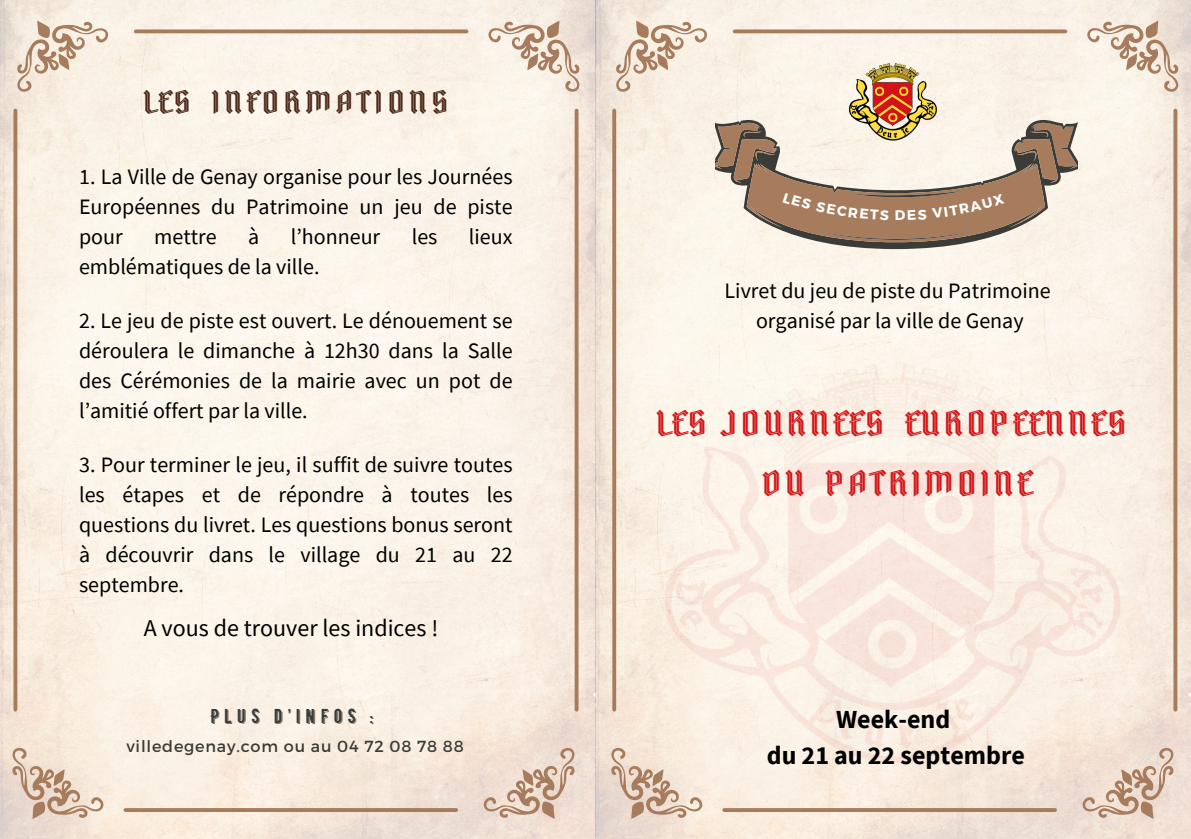
<style>
.page{position:relative;width:1191px;height:839px;background:#fff}
.page>*{position:absolute;margin:0;border:0;box-sizing:border-box;transform-origin:0 0}
.t1{font:34px/60px "Ravenholm Inline";letter-spacing:.19em;color:#d41517;text-align:center}
.t2{font:30.6px "Ravenholm Inline";letter-spacing:.225em;color:#4b2819}
.t3{font:700 26px/36px "Source Sans Pro";color:#000;text-align:center}
.t4{font:24px "Source Sans Pro";color:#000}
.t5{font:22px/30px "Source Sans Pro";color:#000;text-align:justify}
.t6{font:20px "BERNIER Shade";letter-spacing:.225em;color:#3b3b38}
.t7{font:16px "Montserrat";letter-spacing:.05em;color:#3b3b38}
</style>
<div class="page">
<img style="left:0;top:0;width:1191px;height:838px">
<svg style="left:612px;top:109px;width:4px;height:602px"></svg>
<svg style="left:1173px;top:109px;width:4px;height:602px"></svg>
<svg style="left:733px;top:29px;width:334px;height:4px"></svg>
<svg style="left:722px;top:808px;width:335px;height:4px"></svg>
<svg style="left:615px;top:21px;width:92px;height:72px"></svg>
<svg style="left:611px;top:747px;width:91px;height:71px"></svg>
<svg style="left:1082px;top:747px;width:92px;height:71px"></svg>
<svg style="left:1087px;top:21px;width:92px;height:71px"></svg>
<img style="left:666px;top:364px;width:454px;height:409px">
<svg style="left:13px;top:109px;width:4px;height:602px"></svg>
<svg style="left:575px;top:109px;width:4px;height:602px"></svg>
<svg style="left:134px;top:29px;width:334px;height:4px"></svg>
<svg style="left:124px;top:808px;width:334px;height:4px"></svg>
<svg style="left:17px;top:21px;width:91px;height:72px"></svg>
<svg style="left:12px;top:747px;width:92px;height:71px"></svg>
<svg style="left:483px;top:747px;width:92px;height:71px"></svg>
<svg style="left:488px;top:21px;width:92px;height:71px"></svg>
<svg style="left:715px;top:120px;width:362px;height:129px;fill:#faf2e7"></svg>
<img style="left:849px;top:64px;width:87px;height:59px">
<svg style="left:715px;top:123px;width:362px;height:119px"></svg>
<p class="t2" style="left:144px;top:88px;width:304px">LES INFORMATIONS</p>
<p class="t5" style="left:79px;top:161px;width:435px">1. La Ville de Genay organise pour les Journées Européennes du Patrimoine un jeu de piste pour</p>
<p class="t5" style="left:154px;top:221px;width:64px">mettre</p>
<p class="t5" style="left:248px;top:221px;width:13px">à</p>
<p class="t5" style="left:291px;top:221px;width:91px">l’honneur</p>
<p class="t5" style="left:412px;top:221px;width:27px">les</p>
<p class="t5" style="left:469px;top:221px;width:45px">lieux</p>
<p class="t5" style="left:79px;top:251px;width:242px">emblématiques de la ville.</p>
<p class="t5" style="left:79px;top:305px;width:435px">2. Le jeu de piste est ouvert. Le dénouement se déroulera le dimanche à 12h30 dans la Salle des Cérémonies de la mairie avec un pot de l’amitié offert par la ville.</p>
<p class="t5" style="left:79px;top:449px;width:435px">3. Pour terminer le jeu, il suffit de suivre toutes les étapes et de répondre à toutes les questions du livret. Les questions bonus seront à découvrir dans le village du 21 au 22 septembre.</p>
<p class="t4" style="left:144px;top:612px;width:296px">A vous de trouver les indices !</p>
<p class="t6" style="left:210px;top:704px;width:165px">PLUS D’INFOS :</p>
<p class="t7" style="left:126px;top:735px;width:339px">villedegenay.com ou au 04 72 08 78 88</p>
<p class="t5" style="left:725px;top:275px;width:328px;text-align:center">Livret du jeu de piste du Patrimoine organisé par la ville de Genay</p>
<p class="t1" style="left:658px;top:392px;width:469px">LES JOURNEES EUROPEENNES<br>DU PATRIMOINE</p>
<p class="t3" style="left:767px;top:701px;width:260px">Week-end<br>du 21 au 22 septembre</p>
</div>
